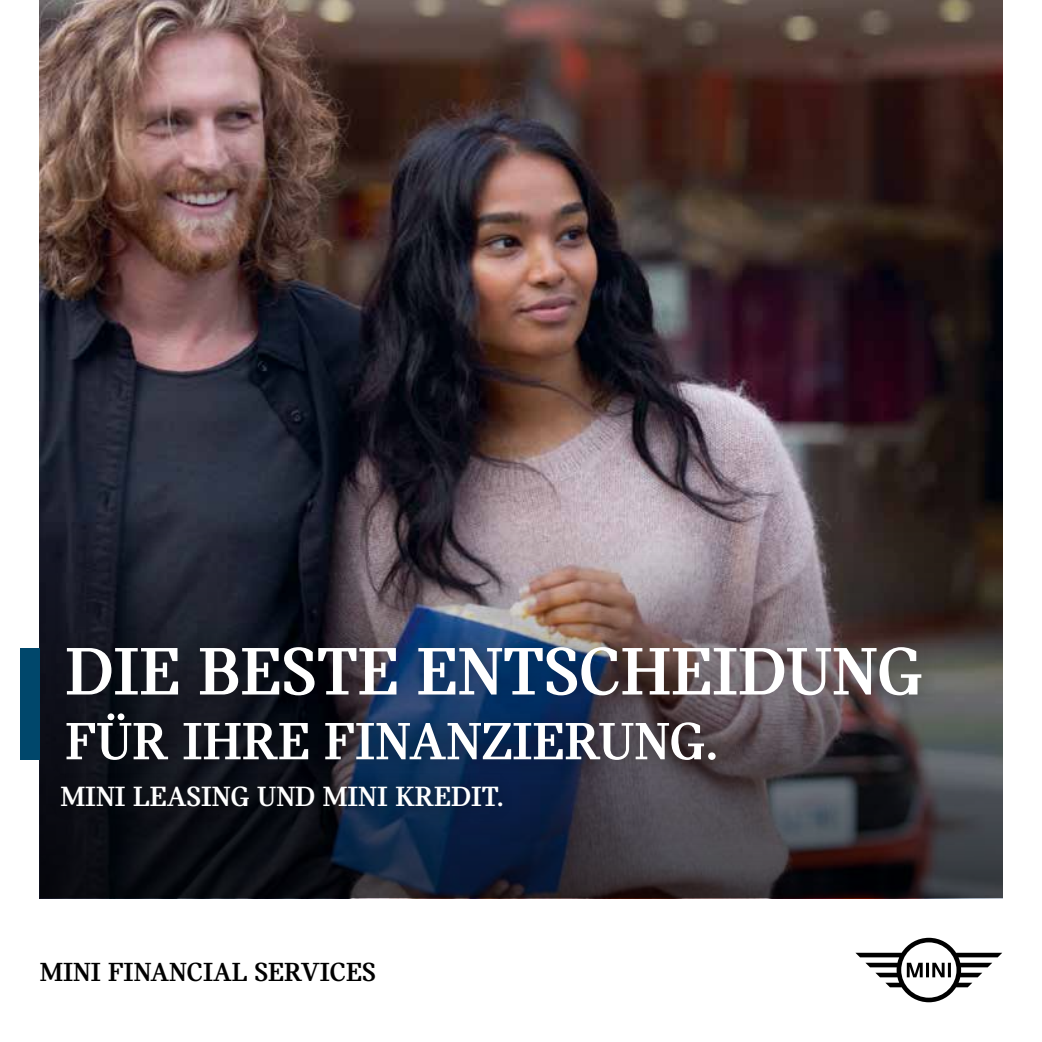
<style>
.page{position:relative;width:1042px;height:1042px;background:#fff}
.page>*{position:absolute;margin:0;border:0;box-sizing:border-box;transform-origin:0 0}
.t1{font:700 71.75px "MINI Serif";color:#fff}
.t2{font:700 56px "MINI Serif";color:#fff}
.t3{font:700 29.75px "MINI Serif";color:#fff}
.t4{font:700 28px "MINI Serif";color:#000}
</style>
<div class="page">
<img style="left:40px;top:0;width:962px;height:447px">
<svg style="left:40px;top:447px;width:962px;height:451px;background:#444049"></svg>
<div style="left:47px;top:770px;width:470px;height:52px;background:#000;opacity:.43"></div>
<div style="left:48px;top:626px;width:892px;height:155px;background:#000;opacity:.4"></div>
<div style="left:20px;top:648px;width:20px;height:111px;background:#00476b"></div>
<svg style="left:855px;top:938px;width:147px;height:64px"></svg>
<h1 class="t1" style="left:65px;top:631px;width:860px">DIE BESTE ENTSCHEIDUNG</h1>
<h2 class="t2" style="left:65px;top:710px;width:654px">FÜR IHRE FINANZIERUNG.</h2>
<p class="t3" style="left:60px;top:780px;width:445px">MINI LEASING UND MINI KREDIT.</p>
<p class="t4" style="left:40px;top:956px;width:338px">MINI FINANCIAL SERVICES</p>
</div>
